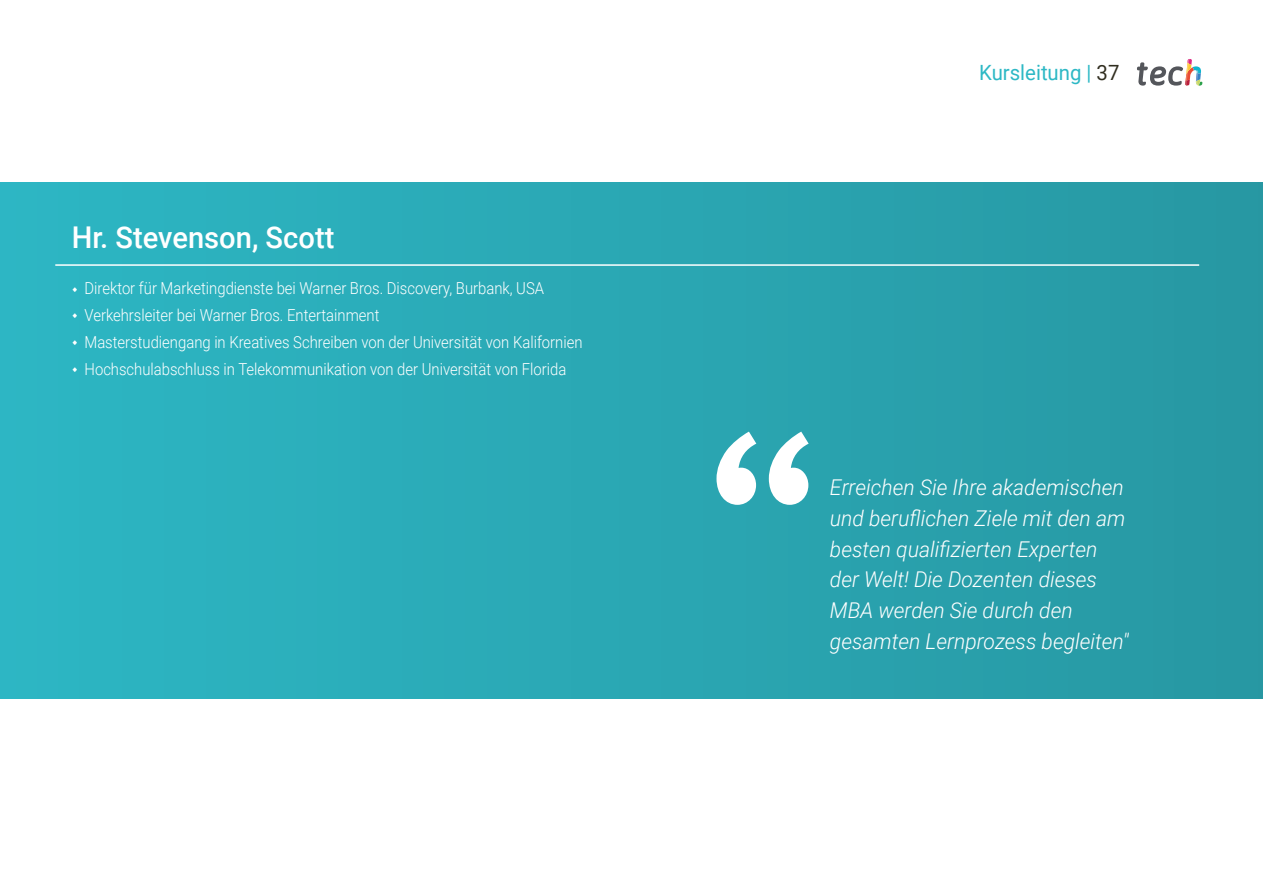
<style>
.page{position:relative;width:1263px;height:893px;background:#fff}
.page>*{position:absolute;margin:0;border:0;box-sizing:border-box;transform-origin:0 0}
.t1{font:500 30px "Roboto";color:#fff}
.t2{font:italic 300 21.75px/30.8px "Roboto";color:#fff}
.t3{font:21px "Roboto";color:#2db8c5}
.t4{font:300 16.5px/26.7px "Roboto";color:#fff;scale:.9 1}
.s1{color:#312e20}
</style>
<div class="page">
<div style="left:0;top:182px;width:1263px;height:516px;background:linear-gradient(to right,#2db7c4,#2798a3)"></div>
<hr style="left:55px;top:264px;width:1144px;height:2px;background:#fff">
<svg style="left:716px;top:432px;width:93px;height:73px"></svg>
<svg style="left:1137px;top:59px;width:65px;height:27px"></svg>
<svg style="left:73px;top:287px;width:4px;height:5px"></svg>
<svg style="left:73px;top:314px;width:4px;height:5px"></svg>
<svg style="left:73px;top:340px;width:4px;height:5px"></svg>
<svg style="left:73px;top:367px;width:4px;height:5px"></svg>
<h1 class="t1" style="left:72px;top:216px;width:264px">Hr. Stevenson, Scott</h1>
<p class="t4" style="left:85px;top:275px;width:555px">Direktor für Marketingdienste bei Warner Bros. Discovery, Burbank, USA Verkehrsleiter bei Warner Bros. Entertainment<br>Masterstudiengang in Kreatives Schreiben von der Universität von Kalifornien Hochschulabschluss in Telekommunikation von der Universität von Florida</p>
<p class="t3" style="left:979px;top:57px;width:142px">Kursleitung | <span class="s1">37</span></p>
<h2 class="t2" style="left:830px;top:471px;width:300px">Erreichen Sie Ihre akademischen und beruflichen Ziele mit den am besten qualifizierten Experten der Welt! Die Dozenten dieses<br>MBA werden Sie durch den gesamten Lernprozess begleiten"</h2>
</div>
